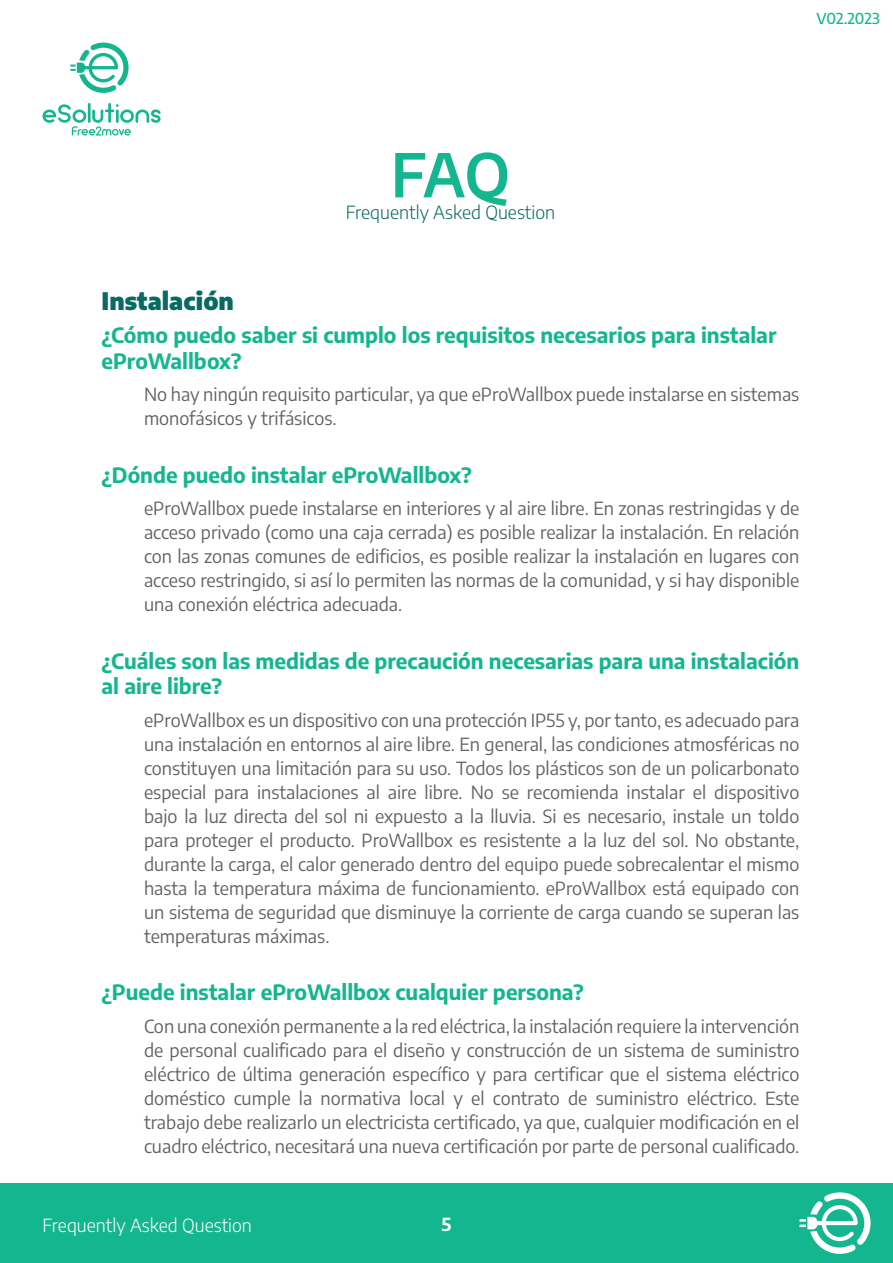
<style>
.page{position:relative;width:893px;height:1263px;background:#fff}
.page>*{position:absolute;margin:0;border:0;box-sizing:border-box;transform-origin:0 0}
.t1{font:600 60px "Encode Sans";color:#13b68f}
.t2{font:900 24px "Encode Sans";color:#096963}
.t3{font:700 21px/25.2px "Encode Sans";color:#13b68f}
.t4{font:18px/24px "Encode Sans";color:#636366;text-align:justify}
.t5{font:300 18px "Encode Sans";color:#096963}
.t6{font:300 18px "Encode Sans";color:#fff}
.t7{font:700 18px "Encode Sans";color:#fff}
.t8{font:500 15px "Encode Sans";color:#13b68f}
</style>
<div class="page">
<div style="left:0;top:1183px;width:893px;height:80px;background:#13b68f"></div>
<svg style="left:70px;top:42px;width:59px;height:51px"></svg>
<svg style="left:43px;top:103px;width:118px;height:33px"></svg>
<svg style="left:799px;top:1192px;width:72px;height:62px"></svg>
<p class="t8" style="left:816px;top:8px;width:65px">V02.2023</p>
<h1 class="t1" style="left:391px;top:134px;width:121px">FAQ</h1>
<p class="t5" style="left:346px;top:200px;width:211px">Frequently Asked Question</p>
<h2 class="t2" style="left:102px;top:284px;width:134px">Instalación</h2>
<p class="t3" style="left:102px;top:322px;width:676px">¿Cómo puedo saber si cumplo los requisitos necesarios para instalar eProWallbox?</p>
<p class="t4" style="left:144px;top:382px;width:657px">No hay ningún requisito particular, ya que eProWallbox puede instalarse en sistemas monofásicos y trifásicos.</p>
<p class="t3" style="left:102px;top:461px;width:372px">¿Dónde puedo instalar eProWallbox?</p>
<p class="t4" style="left:144px;top:496px;width:657px">eProWallbox puede instalarse en interiores y al aire libre. En zonas restringidas y de acceso privado (como una caja cerrada) es posible realizar la instalación. En relación con las zonas comunes de edificios, es posible realizar la instalación en lugares con acceso restringido, si así lo permiten las normas de la comunidad, y si hay disponible una conexión eléctrica adecuada.</p>
<p class="t3" style="left:102px;top:648px;width:699px">¿Cuáles son las medidas de precaución necesarias para una instalación al aire libre?</p>
<p class="t4" style="left:144px;top:707px;width:657px">eProWallbox es un dispositivo con una protección IP55 y, por tanto, es adecuado para una instalación en entornos al aire libre. En general, las condiciones atmosféricas no constituyen una limitación para su uso. Todos los plásticos son de un policarbonato especial para instalaciones al aire libre. No se recomienda instalar el dispositivo bajo la luz directa del sol ni expuesto a la lluvia. Si es necesario, instale un toldo para proteger el producto. ProWallbox es resistente a la luz del sol. No obstante, durante la carga, el calor generado dentro del equipo puede sobrecalentar el mismo hasta la temperatura máxima de funcionamiento. eProWallbox está equipado con un sistema de seguridad que disminuye la corriente de carga cuando se superan las temperaturas máximas.</p>
<p class="t3" style="left:102px;top:979px;width:484px">¿Puede instalar eProWallbox cualquier persona?</p>
<p class="t4" style="left:144px;top:1013px;width:657px">Con una conexión permanente a la red eléctrica, la instalación requiere la intervención de personal cualificado para el diseño y construcción de un sistema de suministro eléctrico de última generación específico y para certificar que el sistema eléctrico doméstico cumple la normativa local y el contrato de suministro eléctrico. Este trabajo debe realizarlo un electricista certificado, ya que, cualquier modificación en el cuadro eléctrico, necesitará una nueva certificación por parte de personal cualificado.</p>
<p class="t6" style="left:43px;top:1213px;width:211px">Frequently Asked Question</p>
<p class="t7" style="left:442px;top:1212px;width:11px">5</p>
</div>
